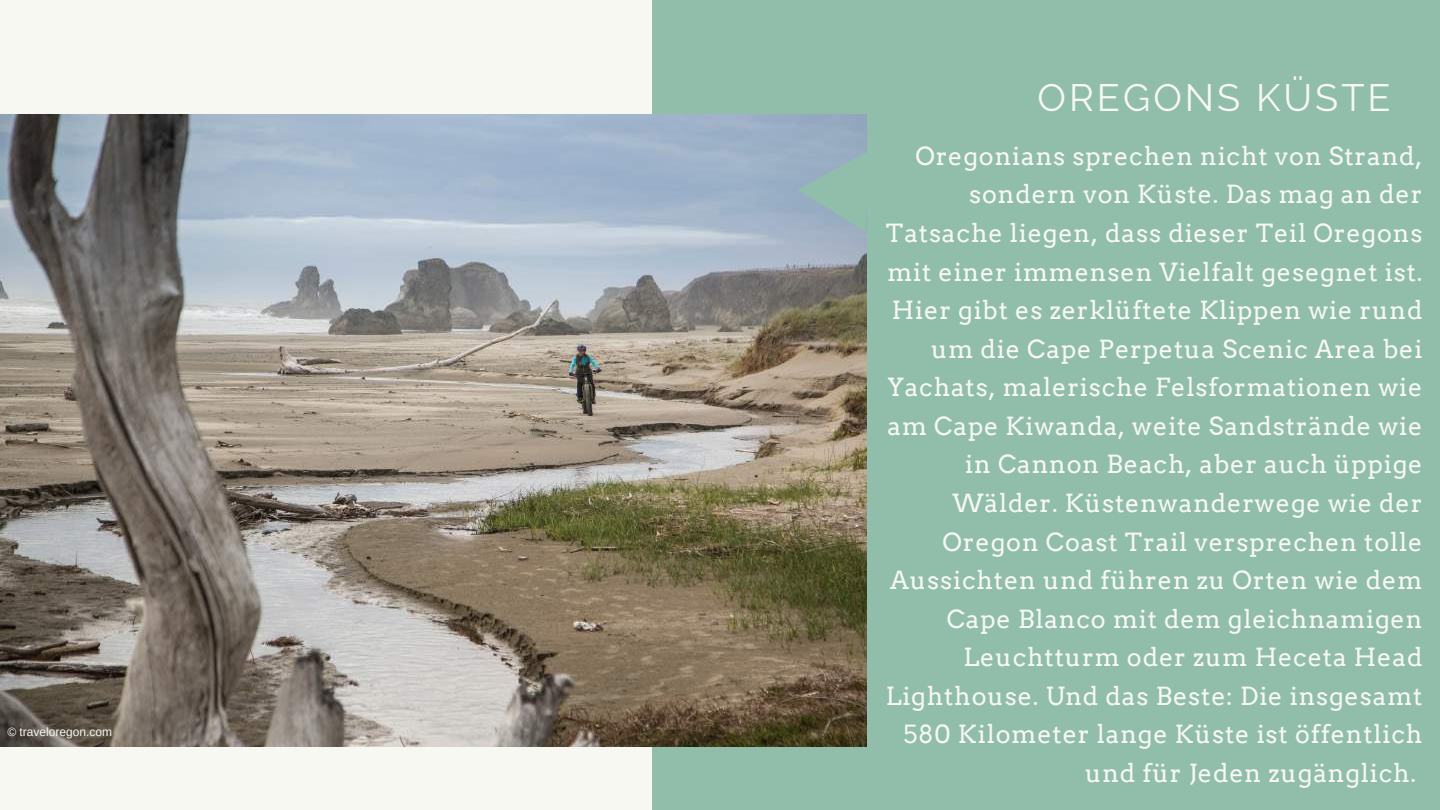
<style>
.page{position:relative;width:1440px;height:810px;background:#f8f8f3}
.page>*{position:absolute;margin:0;border:0;box-sizing:border-box;transform-origin:0 0}
.t1{font:38px "Raleway";letter-spacing:.08em;color:#f8f8f3}
.t2{font:25px/38.6px "Arvo";letter-spacing:.035em;color:#f8f8f3;text-align:right}
.t3{font:12px "Arimo";color:#f8f8f3}
</style>
<div class="page">
<div style="left:652px;top:0;width:788px;height:810px;background:#90beab"></div>
<img style="left:0;top:114px;width:866px;height:633px">
<svg style="left:797px;top:151px;width:70px;height:81px"></svg>
<p class="t3" style="left:7px;top:725px;width:106px">© traveloregon.com</p>
<h1 class="t1" style="left:1038px;top:75px;width:355px">OREGONS KÜSTE</h1>
<p class="t2" style="left:886px;top:137px;width:538px">Oregonians sprechen nicht von Strand, sondern von Küste. Das mag an der Tatsache liegen, dass dieser Teil Oregons mit einer immensen Vielfalt gesegnet ist.<br>Hier gibt es zerklüftete Klippen wie rund um die Cape Perpetua Scenic Area bei Yachats, malerische Felsformationen wie am Cape Kiwanda, weite Sandstrände wie in Cannon Beach, aber auch üppige Wälder. Küstenwanderwege wie der Oregon Coast Trail versprechen tolle Aussichten und führen zu Orten wie dem Cape Blanco mit dem gleichnamigen Leuchtturm oder zum Heceta Head Lighthouse. Und das Beste: Die insgesamt 580 Kilometer lange Küste ist öffentlich und für Jeden zugänglich.</p>
</div>
